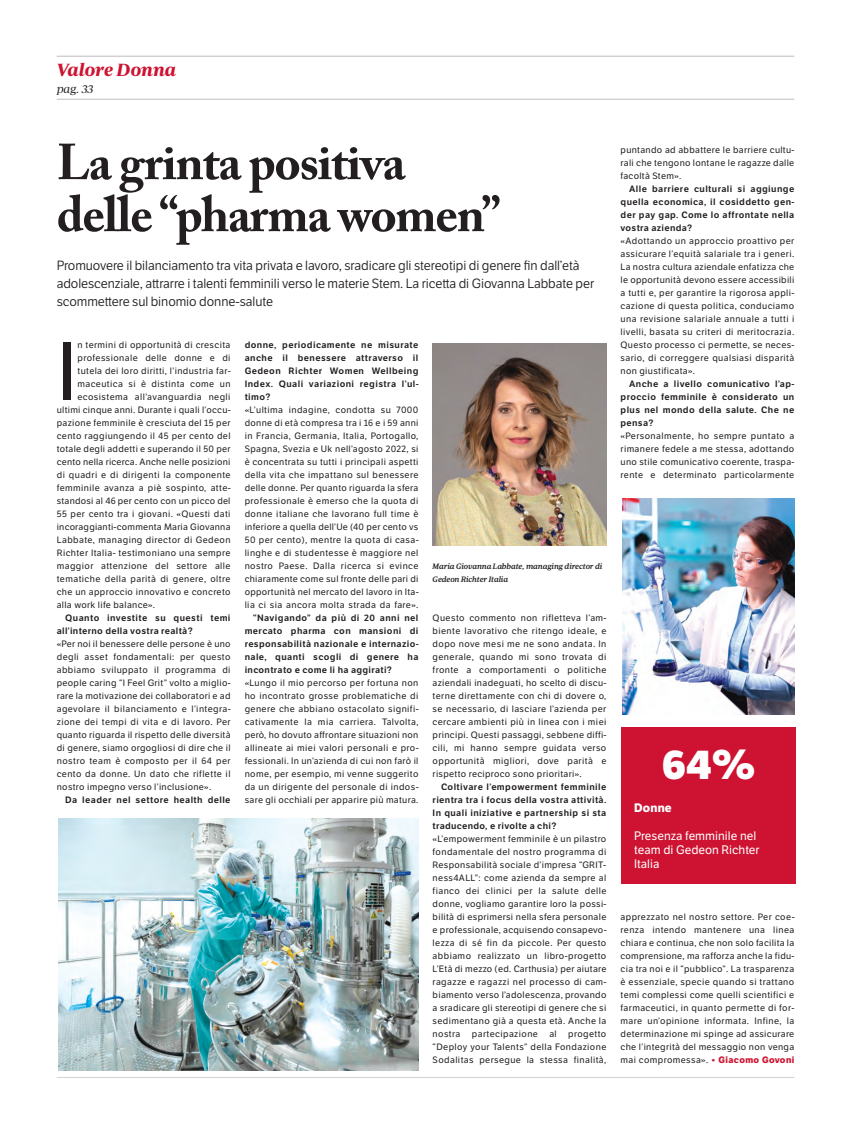
<style>
.page{position:relative;width:851px;height:1134px;background:#fff}
.page>*{position:absolute;margin:0;border:0;box-sizing:border-box;transform-origin:0 0}
.t1{font:80.2px "LFT Etica";color:#231f20}
.t2{font:700 50px/52px "Adobe Caslon Pro";letter-spacing:-.025em;color:#231f20}
.t3{font:800 41px "LFT Etica";color:#fff}
.t4{font:italic 700 18px "Periodico Display";color:#cd1331}
.t5{font:13px/18px "LFT Etica";letter-spacing:-.005em;color:#231f20}
.t6{font:12px/14px "LFT Etica";color:#fff}
.t7{font:12px "Periodico Display Lg It";color:#231f20}
.t8{font:700 12px "LFT Etica";letter-spacing:.015em;color:#fff}
.t9{font:9px/13px "LFT Etica";letter-spacing:.04em;color:#231f20;text-align:justify}
.t10{font:600 9px/13px "LFT Etica";letter-spacing:.045em;color:#231f20;text-align:justify}
.t11{font:italic 500 8px/13px "Periodico Text";letter-spacing:-.015em;color:#231f20}
.s1{font-weight:700;color:#cd1331}
</style>
<div class="page">
<hr style="left:57px;top:56px;width:737px;height:1px;background:#bcbdc0">
<hr style="left:57px;top:99px;width:737px;height:1px;background:#bcbdc0">
<hr style="left:57px;top:1077px;width:737px;height:1px;background:#d1d2d4">
<img style="left:432px;top:343px;width:174px;height:203px">
<img style="left:622px;top:498px;width:172px;height:217px">
<img style="left:58px;top:818px;width:360px;height:252px">
<div style="left:620px;top:728px;width:175px;height:156px;background:#cd1331"></div>
<h3 class="t4" style="left:57px;top:60px;width:121px">Valore Donna</h3>
<h3 class="t7" style="left:57px;top:82px;width:38px">pag. 33</h3>
<h2 class="t2" style="left:57px;top:141px;width:445px">La grinta positiva delle “pharma women”</h2>
<p class="t5" style="left:57px;top:257px;width:539px">Promuovere il bilanciamento tra vita privata e lavoro, sradicare gli stereotipi di genere fin dall’età adolescenziale, attrarre i talenti femminili verso le materie Stem. La ricetta di Giovanna Labbate per scommettere sul binomio donne-salute</p>
<h1 class="t1" style="left:57px;top:342px;width:22px">I</h1>
<p class="t9" style="left:77px;top:339px;width:154px">n termini di opportunità di crescita</p>
<p class="t9" style="left:77px;top:352px;width:154px">professionale delle donne e di</p>
<p class="t9" style="left:77px;top:365px;width:155px">tutela dei loro diritti, l’industria far-</p>
<p class="t9" style="left:77px;top:378px;width:154px">maceutica si è distinta come un</p>
<p class="t9" style="left:77px;top:391px;width:154px">ecosistema all’avanguardia negli</p>
<p class="t9" style="left:57px;top:404px;width:175px">ultimi cinque anni. Durante i quali l’occu-</p>
<p class="t9" style="left:57px;top:417px;width:175px">pazione femminile è cresciuta del 15 per</p>
<p class="t9" style="left:57px;top:430px;width:175px">cento raggiungendo il 45 per cento del</p>
<p class="t9" style="left:57px;top:443px;width:175px">totale degli addetti e superando il 50 per</p>
<p class="t9" style="left:57px;top:456px;width:175px">cento nella ricerca. Anche nelle posizioni</p>
<p class="t9" style="left:57px;top:469px;width:175px">di quadri e di dirigenti la componente</p>
<p class="t9" style="left:57px;top:482px;width:176px">femminile avanza a piè sospinto, atte-</p>
<p class="t9" style="left:57px;top:495px;width:175px">standosi al 46 per cento con un picco del</p>
<p class="t9" style="left:57px;top:508px;width:175px">55 per cento tra i giovani. «Questi dati</p>
<p class="t9" style="left:57px;top:521px;width:175px">incoraggianti-commenta Maria Giovanna</p>
<p class="t9" style="left:57px;top:534px;width:175px">Labbate, managing director di Gedeon</p>
<p class="t9" style="left:57px;top:547px;width:175px">Richter Italia- testimoniano una sempre</p>
<p class="t9" style="left:57px;top:560px;width:175px">maggior attenzione del settore alle</p>
<p class="t9" style="left:57px;top:573px;width:175px">tematiche della parità di genere, oltre</p>
<p class="t9" style="left:57px;top:586px;width:175px">che un approccio innovativo e concreto</p>
<p class="t9" style="left:57px;top:599px;width:100px">alla work life balance».</p>
<p class="t10" style="left:57px;top:612px;width:175px;text-indent:9px">Quanto investite su questi temi all’interno della vostra realtà?</p>
<p class="t9" style="left:57px;top:638px;width:175px">«Per noi il benessere delle persone è uno degli asset fondamentali: per questo abbiamo sviluppato il programma di people caring “I Feel Grit” volto a miglio&shy;rare la motivazione dei collaboratori e ad agevolare il bilanciamento e l’integra&shy;zione dei tempi di vita e di lavoro. Per quanto riguarda il rispetto delle diversità di genere, siamo orgogliosi di dire che il nostro team è composto per il 64 per cento da donne. Un dato che riflette il nostro impegno verso l’inclusione».</p>
<p class="t10" style="left:65px;top:794px;width:167px">Da leader nel settore health delle</p>
<p class="t10" style="left:245px;top:339px;width:175px">donne, periodicamente ne misurate anche il benessere attraverso il Gedeon Richter Women Wellbeing Index. Quali variazioni registra l’ul&shy;timo?</p>
<p class="t9" style="left:245px;top:404px;width:175px">«L’ultima indagine, condotta su 7000 donne di età compresa tra i 16 e i 59 anni in Francia, Germania, Italia, Portogallo, Spagna, Svezia e Uk nell’agosto 2022, si è concentrata su tutti i principali aspetti della vita che impattano sul benessere delle donne. Per quanto riguarda la sfera professionale è emerso che la quota di donne italiane che lavorano full time è inferiore a quella dell’Ue (40 per cento vs 50 per cento), mentre la quota di casa&shy;linghe e di studentesse è maggiore nel nostro Paese. Dalla ricerca si evince chiaramente come sul fronte delle pari di opportunità nel mercato del lavoro in Ita&shy;lia ci sia ancora molta strada da fare».</p>
<p class="t10" style="left:245px;top:612px;width:175px;text-indent:9px">“Navigando” da più di 20 anni nel mercato pharma con mansioni di responsabilità nazionale e internazio&shy;nale, quanti scogli di genere ha incontrato e come li ha aggirati?</p>
<p class="t9" style="left:245px;top:677px;width:175px">«Lungo il mio percorso per fortuna non ho incontrato grosse problematiche di genere che abbiano ostacolato signifi&shy;cativamente la mia carriera. Talvolta, però, ho dovuto affrontare situazioni non allineate ai miei valori personali e pro&shy;fessionali. In un’azienda di cui non farò il nome, per esempio, mi venne suggerito da un dirigente del personale di indos&shy;sare gli occhiali per apparire più matura.</p>
<p class="t11" style="left:432px;top:560px;width:171px">Maria Giovanna Labbate, managing director di<br>Gedeon Richter Italia</p>
<p class="t9" style="left:432px;top:612px;width:175px">Questo commento non rifletteva l’am&shy;biente lavorativo che ritengo ideale, e dopo nove mesi me ne sono andata. In generale, quando mi sono trovata di fronte a comportamenti o politiche aziendali inadeguati, ho scelto di discu&shy;terne direttamente con chi di dovere o, se necessario, di lasciare l’azienda per cercare ambienti più in linea con i miei principi. Questi passaggi, sebbene diffi&shy;cili, mi hanno sempre guidata verso opportunità migliori, dove parità e rispetto reciproco sono prioritari».</p>
<p class="t10" style="left:432px;top:781px;width:175px;text-indent:9px">Coltivare l’empowerment femminile rientra tra i focus della vostra attività.<br>In quali iniziative e partnership si sta traducendo, e rivolte a chi?</p>
<p class="t9" style="left:432px;top:833px;width:175px">«L’empowerment femminile è un pilastro fondamentale del nostro programma di Responsabilità sociale d’impresa “GRIT&shy;ness4ALL”: come azienda da sempre al fianco dei clinici per la salute delle donne, vogliamo garantire loro la possi&shy;bilità di esprimersi nella sfera personale e professionale, acquisendo consapevo&shy;lezza di sé fin da piccole. Per questo abbiamo realizzato un libro-progetto L’Età di mezzo (ed. Carthusia) per aiutare ragazze e ragazzi nel processo di cam&shy;biamento verso l’adolescenza, provando a sradicare gli stereotipi di genere che si sedimentano già a questa età. Anche la nostra</p>
<p class="t9" style="left:472px;top:1028px;width:68px">partecipazione</p>
<p class="t9" style="left:549px;top:1028px;width:9px">al</p>
<p class="t9" style="left:432px;top:1028px;width:175px;text-indent:135px">progetto “Deploy your Talents” della Fondazione Sodalitas persegue la stessa finalità,</p>
<p class="t9" style="left:620px;top:144px;width:175px">puntando ad abbattere le barriere cultu&shy;rali che tengono lontane le ragazze dalle facoltà Stem».</p>
<p class="t10" style="left:620px;top:183px;width:175px;text-indent:9px">Alle barriere culturali si aggiunge quella economica, il cosiddetto gen&shy;der pay gap. Come lo affrontate nella vostra azienda?</p>
<p class="t9" style="left:620px;top:235px;width:175px">«Adottando un approccio proattivo per assicurare l’equità salariale tra i generi.<br>La nostra cultura aziendale enfatizza che le opportunità devono essere accessibili a tutti e, per garantire la rigorosa appli&shy;cazione di questa politica, conduciamo una revisione salariale annuale a tutti i livelli, basata su criteri di meritocrazia.<br>Questo processo ci permette, se neces&shy;sario, di correggere qualsiasi disparità non giustificata».</p>
<p class="t10" style="left:620px;top:378px;width:175px;text-indent:9px">Anche a livello comunicativo l’ap&shy;proccio femminile è considerato un plus nel mondo della salute. Che ne pensa?</p>
<p class="t9" style="left:620px;top:430px;width:175px">«Personalmente, ho sempre puntato a rimanere fedele a me stessa, adottando uno stile comunicativo coerente, traspa&shy;rente e determinato particolarmente</p>
<h3 class="t3" style="left:661px;top:740px;width:95px">64%</h3>
<h3 class="t8" style="left:634px;top:801px;width:39px">Donne</h3>
<h3 class="t6" style="left:634px;top:830px;width:127px">Presenza femminile nel team di Gedeon Richter<br>Italia</h3>
<p class="t9" style="left:620px;top:911px;width:176px">apprezzato nel nostro settore. Per coe&shy;renza intendo mantenere una linea chiara e continua, che non solo facilita la comprensione, ma rafforza anche la fidu&shy;cia tra noi e il “pubblico”. La trasparenza è essenziale, specie quando si trattano temi complessi come quelli scientifici e farmaceutici, in quanto permette di for&shy;mare un’opinione informata. Infine, la determinazione mi spinge ad assicurare che l’integrità del messaggio non venga mai compromessa». <span class="s1">• Giacomo Govoni</span></p>
</div>
